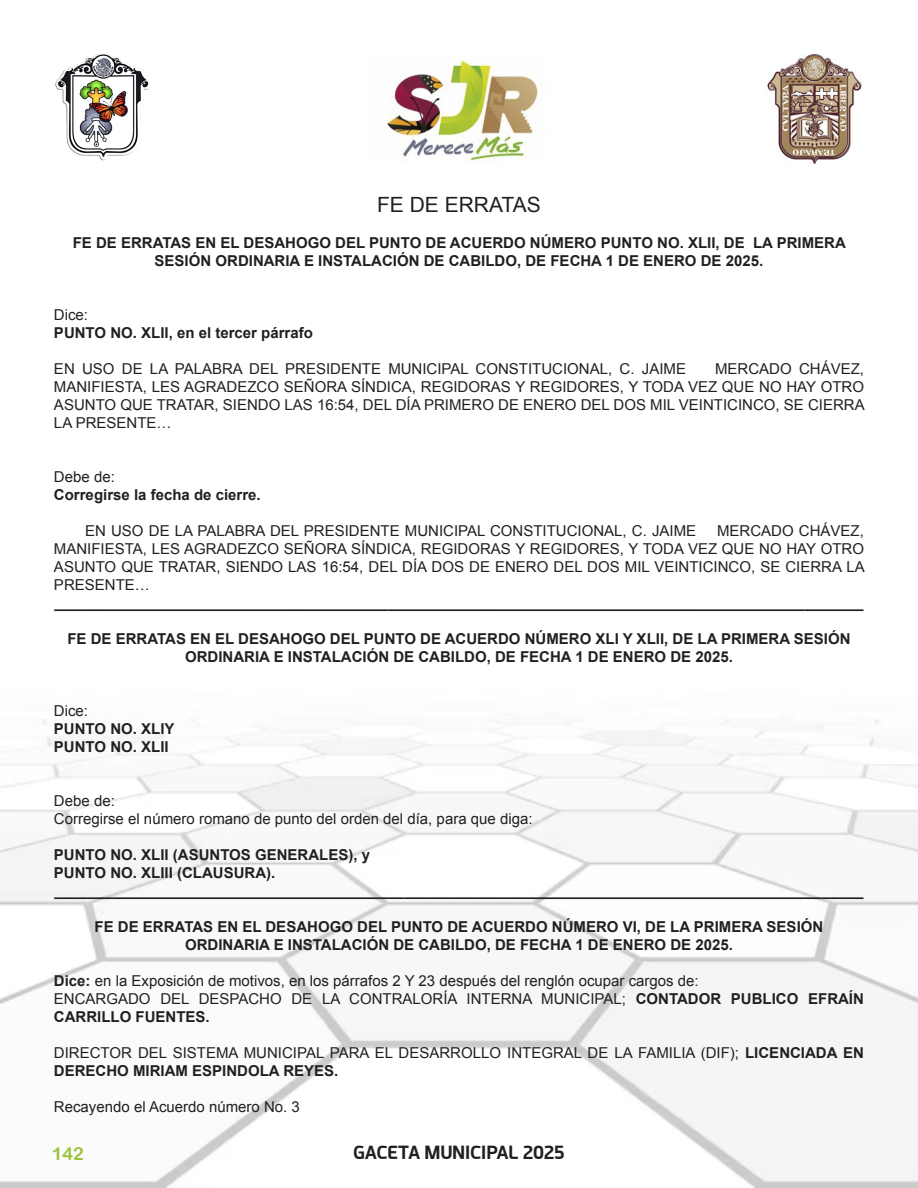
<style>
.page{position:relative;width:918px;height:1188px;background:#fff}
.page>*{position:absolute;margin:0;border:0;box-sizing:border-box;transform-origin:0 0}
.t1{font:21px "Arial";color:#231f20}
.t2{font:700 18px "Acephimere";color:#231f20}
.t3{font:18px "Arial Rounded MT Bold";color:#9ac23b}
.t4{font:15px/18px "Arial";color:#231f20}
.t5{font:700 15px/18px "Arial";color:#231f20;text-align:center}
.s1{font-weight:700}
</style>
<div class="page">
<img style="left:0;top:719px;width:918px;height:469px">
<img style="left:386px;top:61px;width:152px;height:100px">
<img style="left:55px;top:54px;width:96px;height:107px">
<img style="left:767px;top:54px;width:95px;height:110px">
<h1 class="t1" style="left:377px;top:190px;width:165px">FE DE ERRATAS</h1>
<p class="t5" style="left:73px;top:234px;width:775px">FE DE ERRATAS EN EL DESAHOGO DEL PUNTO DE ACUERDO NÚMERO PUNTO NO. XLII, DE LA PRIMERA<br>SESIÓN ORDINARIA E INSTALACIÓN DE CABILDO, DE FECHA 1 DE ENERO DE 2025.</p>
<p class="t4" style="left:54px;top:306px;width:36px">Dice:</p>
<p class="t5" style="left:54px;top:324px;width:260px">PUNTO NO. XLII, en el tercer párrafo</p>
<p class="t4" style="left:54px;top:360px;width:634px">EN USO DE LA PALABRA DEL PRESIDENTE MUNICIPAL CONSTITUCIONAL, C. JAIME</p>
<p class="t4" style="left:54px;top:360px;width:812px;text-align:justify;text-indent:661px">MERCADO CHÁVEZ, MANIFIESTA, LES AGRADEZCO SEÑORA SÍNDICA, REGIDORAS Y REGIDORES, Y TODA VEZ QUE NO HAY OTRO ASUNTO QUE TRATAR, SIENDO LAS 16:54, DEL DÍA PRIMERO DE ENERO DEL DOS MIL VEINTICINCO, SE CIERRA LA PRESENTE…</p>
<p class="t4" style="left:54px;top:468px;width:62px">Debe de:</p>
<p class="t5" style="left:54px;top:486px;width:208px">Corregirse la fecha de cierre.</p>
<p class="t4" style="left:85px;top:522px;width:613px">EN USO DE LA PALABRA DEL PRESIDENTE MUNICIPAL CONSTITUCIONAL, C. JAIME</p>
<p class="t4" style="left:54px;top:522px;width:812px;text-align:justify;text-indent:663px">MERCADO CHÁVEZ, MANIFIESTA, LES AGRADEZCO SEÑORA SÍNDICA, REGIDORAS Y REGIDORES, Y TODA VEZ QUE NO HAY OTRO ASUNTO QUE TRATAR, SIENDO LAS 16:54, DEL DÍA DOS DE ENERO DEL DOS MIL VEINTICINCO, SE CIERRA LA PRESENTE…</p>
<p class="t5" style="left:54px;top:594px;width:810px">_________________________________________________________________________________________________</p>
<p class="t5" style="left:67px;top:630px;width:785px">FE DE ERRATAS EN EL DESAHOGO DEL PUNTO DE ACUERDO NÚMERO XLI Y XLII, DE LA PRIMERA SESIÓN<br>ORDINARIA E INSTALACIÓN DE CABILDO, DE FECHA 1 DE ENERO DE 2025.</p>
<p class="t4" style="left:54px;top:702px;width:36px">Dice:</p>
<p class="t5" style="left:54px;top:720px;width:122px;text-align:left">PUNTO NO. XLIY<br>PUNTO NO. XLII</p>
<p class="t4" style="left:54px;top:792px;width:480px">Debe de:<br>Corregirse el número romano de punto del orden del día, para que diga:</p>
<p class="t5" style="left:54px;top:846px;width:811px;text-align:left">PUNTO NO. XLII (ASUNTOS GENERALES), y<br>PUNTO NO. XLIII (CLAUSURA). _________________________________________________________________________________________________</p>
<p class="t5" style="left:95px;top:918px;width:730px">FE DE ERRATAS EN EL DESAHOGO DEL PUNTO DE ACUERDO NÚMERO VI, DE LA PRIMERA SESIÓN<br>ORDINARIA E INSTALACIÓN DE CABILDO, DE FECHA 1 DE ENERO DE 2025.</p>
<p class="t4" style="left:54px;top:972px;width:812px"><span class="s1">Dice:</span> en la Exposición de motivos, en los párrafos 2 Y 23 después del renglón ocupar cargos de:<br>ENCARGADO DEL DESPACHO DE LA CONTRALORÍA INTERNA MUNICIPAL; <span class="s1">CONTADOR PUBLICO EFRAÍN<br>CARRILLO FUENTES.</span></p>
<p class="t4" style="left:54px;top:1044px;width:811px">DIRECTOR DEL SISTEMA MUNICIPAL PARA EL DESARROLLO INTEGRAL DE LA FAMILIA (DIF); <span class="s1">LICENCIADA EN<br>DERECHO MIRIAM ESPINDOLA REYES.</span></p>
<p class="t4" style="left:54px;top:1098px;width:247px">Recayendo el Acuerdo número No. 3</p>
<p class="t3" style="left:52px;top:1143px;width:34px">142</p>
<p class="t2" style="left:354px;top:1140px;width:212px">GACETA MUNICIPAL 2025</p>
</div>
